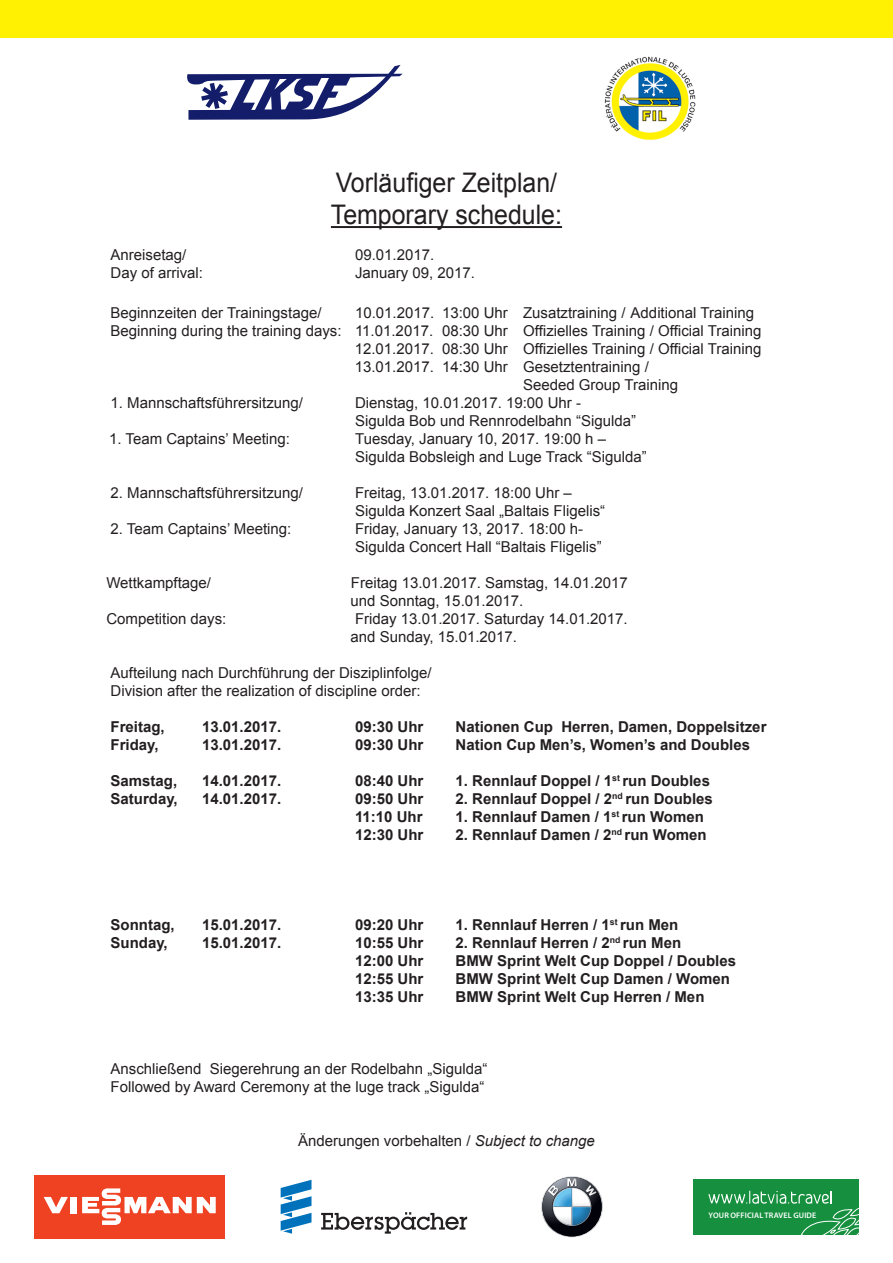
<style>
.page{position:relative;width:893px;height:1263px;background:#fff}
.page>*{position:absolute;margin:0;border:0;box-sizing:border-box;transform-origin:0 0}
.t1{font:27px "Arial";color:#231f20;scale:.92 1}
.t2{font:15px/18px "Arial";color:#231f20}
.t3{font:700 15px "Arial";color:#231f20}
.t4{font:600 8.1px "Myriad Pro";letter-spacing:.02em;color:#fff}
.s1{font-style:italic}
</style>
<div class="page">
<img style="left:604px;top:56px;width:92px;height:84px">
<div style="left:35px;top:1175px;width:190px;height:63px;background:#ef4222"></div>
<div style="left:71px;top:1197px;width:6px;height:16px;background:#fff"></div>
<svg style="left:44px;top:1197px;width:24px;height:16px"></svg>
<svg style="left:82px;top:1188px;width:134px;height:37px"></svg>
<svg style="left:541px;top:1176px;width:62px;height:61px"></svg>
<svg style="left:542px;top:1177px;width:60px;height:59px"></svg>
<svg style="left:548px;top:1178px;width:49px;height:47px"></svg>
<div style="left:693px;top:1179px;width:165px;height:55px;background:#16903e"></div>
<svg style="left:708px;top:1191px;width:150px;height:43px"></svg>
<svg style="left:187px;top:65px;width:216px;height:55px"></svg>
<div style="left:0;top:0;width:893px;height:37px;background:#fff101"></div>
<svg style="left:321px;top:1212px;width:146px;height:21px"></svg>
<svg style="left:281px;top:1180px;width:30px;height:54px"></svg>
<hr style="left:331px;top:226px;width:231px;height:2px;background:#231f20">
<p class="t1" style="left:336px;top:165px;width:242px">Vorläufiger Zeitplan/</p>
<p class="t1" style="left:331px;top:197px;width:253px">Temporary schedule:</p>
<p class="t2" style="left:111px;top:246px;width:77px">Anreisetag/</p>
<p class="t2" style="left:355px;top:246px;width:81px">09.01.2017.</p>
<p class="t2" style="left:111px;top:264px;width:94px">Day of arrival:</p>
<p class="t2" style="left:355px;top:264px;width:122px">January 09, 2017.</p>
<p class="t2" style="left:111px;top:304px;width:212px">Beginnzeiten der Trainingstage/</p>
<p class="t2" style="left:111px;top:304px;width:652px;text-indent:244px">10.01.2017. 13:00 Uhr Zusatztraining / Additional Training<br>Beginning during the training days: 11.01.2017. 08:30 Uhr Offizielles Training / Official Training</p>
<p class="t2" style="left:355px;top:340px;width:408px">12.01.2017. 08:30 Uhr Offizielles Training / Official Training</p>
<p class="t2" style="left:355px;top:358px;width:296px">13.01.2017. 14:30 Uhr Gesetztentraining /</p>
<p class="t2" style="left:523px;top:376px;width:157px">Seeded Group Training</p>
<p class="t2" style="left:111px;top:394px;width:194px">1. Mannschaftsführersitzung/</p>
<p class="t2" style="left:355px;top:394px;width:227px">Dienstag, 10.01.2017. 19:00 Uhr -</p>
<p class="t2" style="left:355px;top:412px;width:282px">Sigulda Bob und Rennrodelbahn “Sigulda”</p>
<p class="t2" style="left:109px;top:430px;width:182px">1. Team Captains’ Meeting:</p>
<p class="t2" style="left:355px;top:430px;width:252px">Tuesday, January 10, 2017. 19:00 h –</p>
<p class="t2" style="left:355px;top:448px;width:293px">Sigulda Bobsleigh and Luge Track “Sigulda”</p>
<p class="t2" style="left:111px;top:484px;width:194px">2. Mannschaftsführersitzung/</p>
<p class="t2" style="left:355px;top:484px;width:218px">Freitag, 13.01.2017. 18:00 Uhr –</p>
<p class="t2" style="left:355px;top:502px;width:252px">Sigulda Konzert Saal „Baltais Fligelis“</p>
<p class="t2" style="left:111px;top:520px;width:182px">2. Team Captains’ Meeting:</p>
<p class="t2" style="left:355px;top:520px;width:230px">Friday, January 13, 2017. 18:00 h-</p>
<p class="t2" style="left:355px;top:538px;width:248px">Sigulda Concert Hall “Baltais Fligelis”</p>
<p class="t2" style="left:106px;top:574px;width:106px">Wettkampftage/</p>
<p class="t2" style="left:351px;top:574px;width:278px">Freitag 13.01.2017. Samstag, 14.01.2017</p>
<p class="t2" style="left:351px;top:592px;width:174px">und Sonntag, 15.01.2017.</p>
<p class="t2" style="left:106px;top:610px;width:122px">Competition days:</p>
<p class="t2" style="left:355px;top:610px;width:274px">Friday 13.01.2017. Saturday 14.01.2017.</p>
<p class="t2" style="left:351px;top:628px;width:168px">and Sunday, 15.01.2017.</p>
<p class="t2" style="left:111px;top:664px;width:322px">Aufteilung nach Durchführung der Disziplinfolge/<br>Division after the realization of discipline order:</p>
<p class="t3" style="left:111px;top:716px;width:56px">Freitag,</p>
<p class="t3" style="left:202px;top:716px;width:81px">13.01.2017.</p>
<p class="t3" style="left:355px;top:716px;width:70px">09:30 Uhr</p>
<p class="t3" style="left:456px;top:716px;width:312px">Nationen Cup Herren, Damen, Doppelsitzer</p>
<p class="t3" style="left:111px;top:734px;width:50px">Friday,</p>
<p class="t3" style="left:202px;top:734px;width:81px">13.01.2017.</p>
<p class="t3" style="left:355px;top:734px;width:70px">09:30 Uhr</p>
<p class="t3" style="left:456px;top:734px;width:296px">Nation Cup Men’s, Women’s and Doubles</p>
<p class="t3" style="left:111px;top:770px;width:68px">Samstag,</p>
<p class="t3" style="left:202px;top:770px;width:81px">14.01.2017.</p>
<p class="t3" style="left:355px;top:770px;width:70px">08:40 Uhr</p>
<p class="t3" style="left:456px;top:770px;width:256px">1. Rennlauf Doppel / 1<sup>st</sup> run Doubles</p>
<p class="t3" style="left:111px;top:788px;width:69px">Saturday,</p>
<p class="t3" style="left:202px;top:788px;width:81px">14.01.2017.</p>
<p class="t3" style="left:355px;top:788px;width:70px">09:50 Uhr</p>
<p class="t3" style="left:456px;top:788px;width:259px">2. Rennlauf Doppel / 2<sup>nd</sup> run Doubles</p>
<p class="t3" style="left:355px;top:806px;width:69px">11:10 Uhr</p>
<p class="t3" style="left:456px;top:806px;width:250px">1. Rennlauf Damen / 1<sup>st</sup> run Women</p>
<p class="t3" style="left:355px;top:824px;width:70px">12:30 Uhr</p>
<p class="t3" style="left:456px;top:824px;width:253px">2. Rennlauf Damen / 2<sup>nd</sup> run Women</p>
<p class="t3" style="left:111px;top:914px;width:66px">Sonntag,</p>
<p class="t3" style="left:202px;top:914px;width:81px">15.01.2017.</p>
<p class="t3" style="left:355px;top:914px;width:70px">09:20 Uhr</p>
<p class="t3" style="left:456px;top:914px;width:224px">1. Rennlauf Herren / 1<sup>st</sup> run Men</p>
<p class="t3" style="left:111px;top:932px;width:59px">Sunday,</p>
<p class="t3" style="left:202px;top:932px;width:81px">15.01.2017.</p>
<p class="t3" style="left:355px;top:932px;width:70px">10:55 Uhr</p>
<p class="t3" style="left:456px;top:932px;width:227px">2. Rennlauf Herren / 2<sup>nd</sup> run Men</p>
<p class="t3" style="left:355px;top:950px;width:70px">12:00 Uhr</p>
<p class="t3" style="left:456px;top:950px;width:282px">BMW Sprint Welt Cup Doppel / Doubles</p>
<p class="t3" style="left:355px;top:968px;width:70px">12:55 Uhr</p>
<p class="t3" style="left:456px;top:968px;width:276px">BMW Sprint Welt Cup Damen / Women</p>
<p class="t3" style="left:355px;top:986px;width:70px">13:35 Uhr</p>
<p class="t3" style="left:456px;top:986px;width:250px">BMW Sprint Welt Cup Herren / Men</p>
<p class="t2" style="left:111px;top:1060px;width:378px">Anschließend Siegerehrung an der Rodelbahn „Sigulda“</p>
<p class="t2" style="left:111px;top:1078px;width:376px">Followed by Award Ceremony at the luge track „Sigulda“</p>
<p class="t2" style="left:298px;top:1132px;width:298px">Änderungen vorbehalten / <span class="s1">Subject to change</span></p>
<p class="t4" style="left:709px;top:1210px;width:109px">YOUR OFFICIAL TRAVEL GUIDE</p>
</div>
